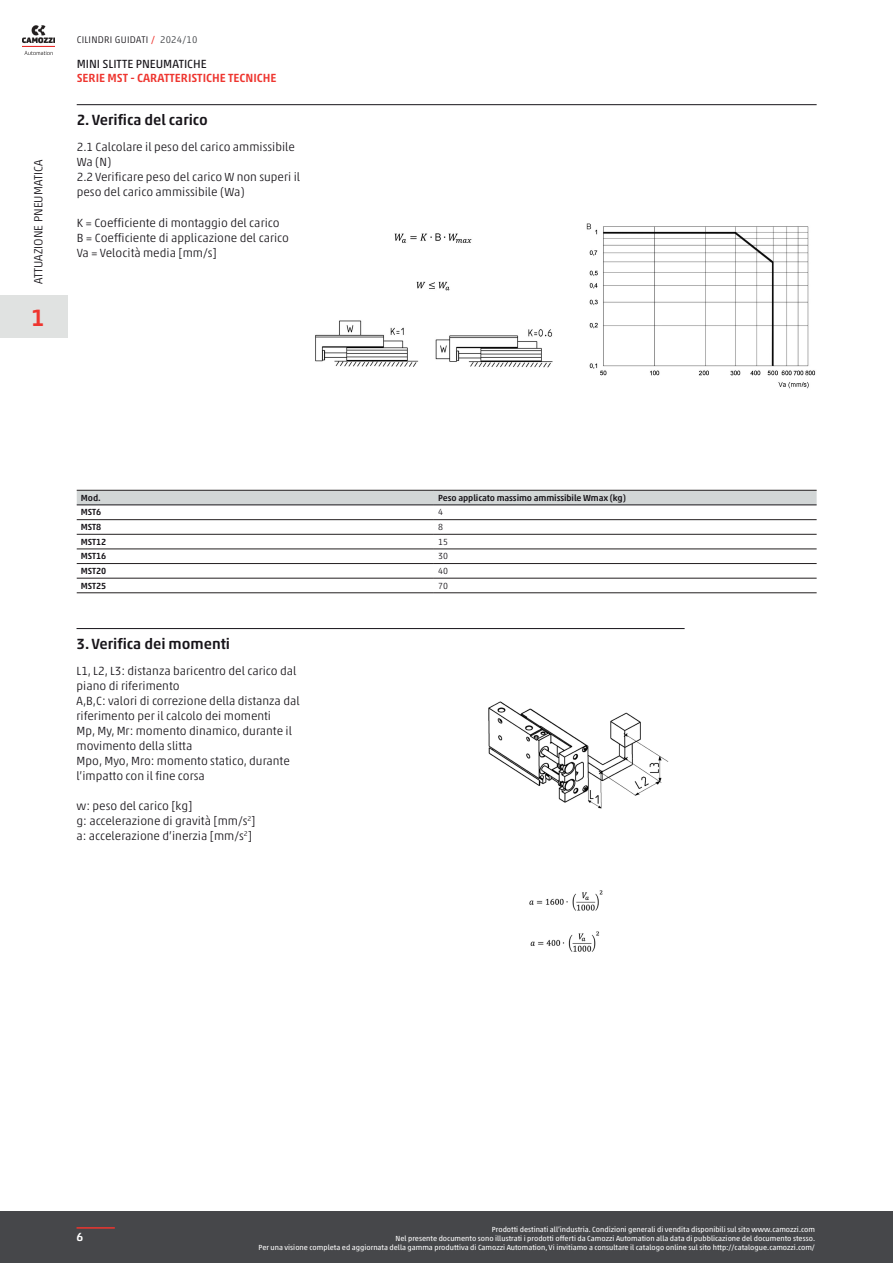
<style>
.page{position:relative;width:893px;height:1263px;background:#fff}
.page>*{position:absolute;margin:0;border:0;box-sizing:border-box;transform-origin:0 0}
.Num_catalogo_no_lingua{font:500 24px "Akko W1 G";color:#ee352f}
.Titolo_SEZIONE{font:500 15px "Akko W1 G";color:#171419}
.Descrizione_prodotto{font:300 12px/15px "Akko W1 G";color:#171419}
.SOTTOTITOLO_Home_small{font:500 12px "Akko W1 G";color:#ee352f}
.TITOLO_Home_small{font:12px "Akko W1 G";color:#171419}
.NOME_CATALOGO{font:300 12px "Akko W1 G";color:#171419}
.t1{font:500 12px "Akko W1 G";color:#fff}
.Edizione_catalogo{font:300 9.75px "Akko W1 G";letter-spacing:.025em;color:#171419}
.Titoli_tabella_general_data{font:500 9px "Akko W1 G";letter-spacing:-.01em;color:#171419}
.Testi_tabella_general_data{font:300 9px "Akko W1 G";color:#171419}
.footNotes{font:7.5px/9px "Akko W1 G";color:#fff;text-align:right}
.s1{font-weight:400;color:#ee352f}
.s2{color:#383b3f}
</style>
<div class="page">
<hr style="left:77px;top:628px;width:608px;height:1px;background:#171419">
<img style="left:488px;top:701px;width:181px;height:251px">
<hr style="left:77px;top:104px;width:740px;height:1px;background:#171419">
<img style="left:315px;top:223px;width:501px;height:166px">
<div style="left:77px;top:491px;width:740px;height:13px;background:#d2d6d6"></div>
<svg style="left:77px;top:505px;width:740px;height:73px"></svg>
<hr style="left:434px;top:519px;width:383px;height:1px;background:#231f20">
<hr style="left:434px;top:534px;width:383px;height:1px;background:#231f20">
<hr style="left:434px;top:549px;width:383px;height:1px;background:#231f20">
<hr style="left:434px;top:563px;width:383px;height:1px;background:#231f20">
<hr style="left:434px;top:578px;width:383px;height:1px;background:#231f20">
<hr style="left:434px;top:592px;width:383px;height:1px;background:#231f20">
<hr style="left:77px;top:490px;width:357px;height:1px;background:#231f20">
<hr style="left:77px;top:504px;width:357px;height:1px;background:#171419">
<hr style="left:434px;top:490px;width:383px;height:1px;background:#231f20">
<hr style="left:434px;top:504px;width:383px;height:1px;background:#171419">
<hr style="left:77px;top:519px;width:357px;height:1px;background:#231f20">
<hr style="left:77px;top:534px;width:357px;height:1px;background:#231f20">
<hr style="left:77px;top:549px;width:357px;height:1px;background:#231f20">
<hr style="left:77px;top:563px;width:357px;height:1px;background:#231f20">
<hr style="left:77px;top:578px;width:357px;height:1px;background:#231f20">
<hr style="left:77px;top:592px;width:357px;height:1px;background:#231f20">
<div style="left:0;top:1211px;width:893px;height:52px;background:#46474a"></div>
<hr style="left:77px;top:1227px;width:38px;height:1px;background:#ee352f">
<img style="left:22px;top:25px;width:32px;height:30px">
<div style="left:8px;top:295px;width:60px;height:43px;background:#e0e2e1"></div>
<div style="left:0;top:295px;width:8px;height:43px;background:#e0e2e1"></div>
<p class="NOME_CATALOGO" style="left:30px;top:284px;width:126px;rotate:-90deg">ATTUAZIONE PNEUMATICA</p>
<p class="Num_catalogo_no_lingua" style="left:31px;top:300px;width:15px">1</p>
<p class="Edizione_catalogo" style="left:77px;top:32px;width:122px">CILINDRI GUIDATI <span class="s1">/</span> <span class="s2">2024/10</span></p>
<p class="TITOLO_Home_small" style="left:77px;top:55px;width:131px">MINI SLITTE PNEUMATICHE</p>
<p class="SOTTOTITOLO_Home_small" style="left:77px;top:69px;width:201px">SERIE MST - CARATTERISTICHE TECNICHE</p>
<p class="Titolo_SEZIONE" style="left:77px;top:109px;width:133px">2. Verifica del carico</p>
<p class="Descrizione_prodotto" style="left:77px;top:139px;width:225px">2.1 Calcolare il peso del carico ammissibile<br>Wa (N)<br>2.2 Verificare peso del carico W non superi il peso del carico ammissibile (Wa)</p>
<p class="Descrizione_prodotto" style="left:77px;top:214px;width:214px">K = Coefficiente di montaggio del carico<br>B = Coefficiente di applicazione del carico<br>Va = Velocità media [mm/s]</p>
<p class="Titoli_tabella_general_data" style="left:81px;top:491px;width:21px">Mod.</p>
<p class="Titoli_tabella_general_data" style="left:438px;top:491px;width:189px">Peso applicato massimo ammissibile Wmax (kg)</p>
<p class="Titoli_tabella_general_data" style="left:81px;top:506px;width:22px">MST6</p>
<p class="Testi_tabella_general_data" style="left:438px;top:506px;width:6px">4</p>
<p class="Titoli_tabella_general_data" style="left:81px;top:520px;width:22px">MST8</p>
<p class="Testi_tabella_general_data" style="left:438px;top:520px;width:6px">8</p>
<p class="Titoli_tabella_general_data" style="left:81px;top:535px;width:27px">MST12</p>
<p class="Testi_tabella_general_data" style="left:438px;top:535px;width:11px">15</p>
<p class="Titoli_tabella_general_data" style="left:81px;top:549px;width:27px">MST16</p>
<p class="Testi_tabella_general_data" style="left:438px;top:550px;width:11px">30</p>
<p class="Titoli_tabella_general_data" style="left:81px;top:564px;width:27px">MST20</p>
<p class="Testi_tabella_general_data" style="left:438px;top:564px;width:11px">40</p>
<p class="Titoli_tabella_general_data" style="left:81px;top:579px;width:27px">MST25</p>
<p class="Testi_tabella_general_data" style="left:438px;top:579px;width:11px">70</p>
<p class="Titolo_SEZIONE" style="left:77px;top:633px;width:155px">3. Verifica dei momenti</p>
<p class="Descrizione_prodotto" style="left:77px;top:663px;width:225px">L1, L2, L3: distanza baricentro del carico dal piano di riferimento<br>A,B,C: valori di correzione della distanza dal riferimento per il calcolo dei momenti<br>Mp, My, Mr: momento dinamico, durante il movimento della slitta<br>Mpo, Myo, Mro: momento statico, durante l’impatto con il fine corsa</p>
<p class="Descrizione_prodotto" style="left:77px;top:798px;width:181px">w: peso del carico [kg]<br>g: accelerazione di gravità [mm/s<sup>2</sup>] a: accelerazione d’inerzia [mm/s<sup>2</sup>]</p>
<p class="t1" style="left:77px;top:1228px;width:8px">6</p>
<p class="footNotes" style="left:258px;top:1225px;width:558px">Prodotti destinati all’industria. Condizioni generali di vendita disponibili sul sito www.camozzi.com<br>Nel presente documento sono illustrati i prodotti offerti da Camozzi Automation alla data di pubblicazione del documento stesso.<br>Per una visione completa ed aggiornata della gamma produttiva di Camozzi Automation, Vi invitiamo a consultare il catalogo online sul sito http://catalogue.camozzi.com/</p>
</div>
